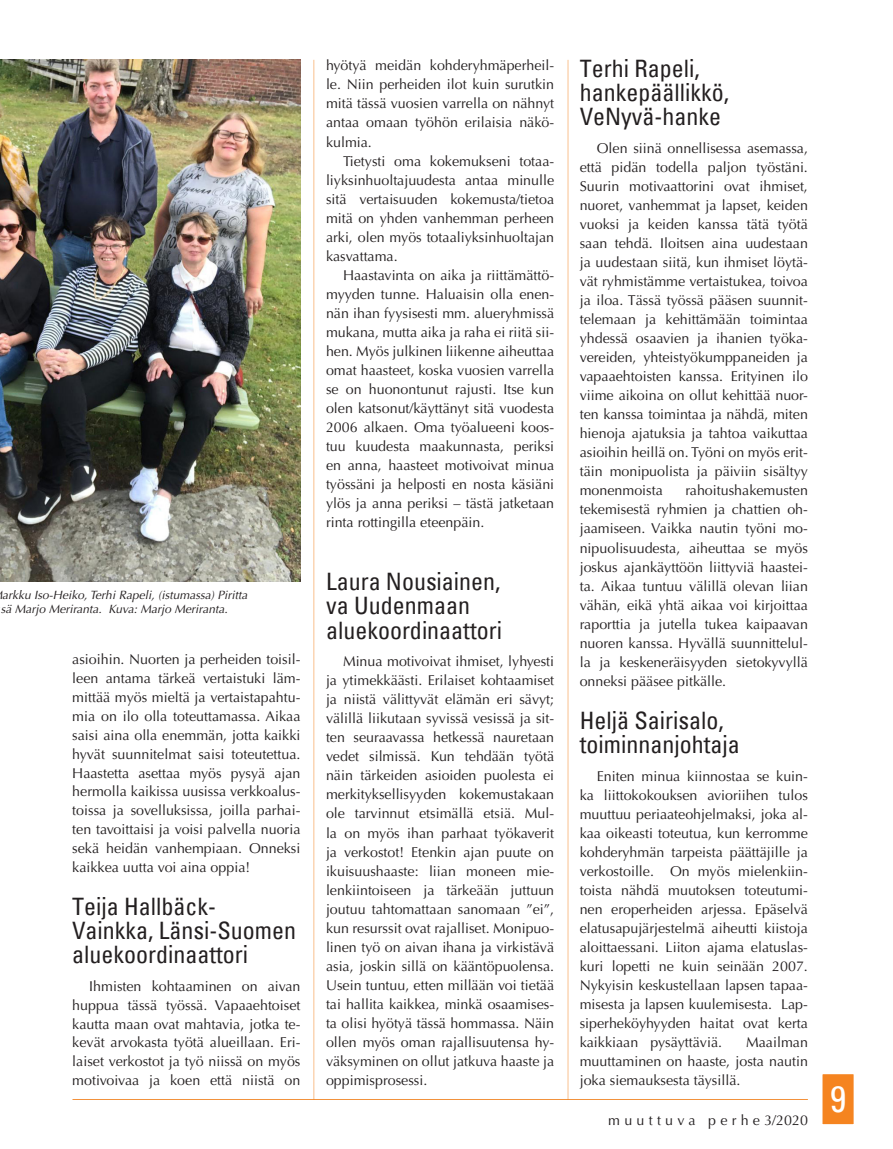
<style>
.page{position:relative;width:893px;height:1149px;background:#fff}
.page>*{position:absolute;margin:0;border:0;box-sizing:border-box;transform-origin:0 0}
.muuttuva{font:condensed 36px "Univers";color:#fff}
.otsikko-h2{font:condensed 24px/24.3px "Univers";color:#231f20}
.t1{font:14.25px/19px "Optima";color:#231f20;text-align:justify}
.t2{font:14.25px "Optima";letter-spacing:.3em;color:#231f20}
.t3{font:italic 12px/13.5px "Optima";color:#231f20}
</style>
<div class="page">
<div style="left:822px;top:1073px;width:32px;height:51px;background:#f58420"></div>
<div style="left:821px;top:1072px;width:34px;height:53px;border:2px solid #fff"></div>
<hr style="left:567px;top:59px;width:3px;height:27px;background:#fff;opacity:.63">
<hr style="left:567px;top:71px;width:3px;height:1029px;background:#231f20;opacity:.08">
<hr style="left:313px;top:59px;width:3px;height:27px;background:#fff;opacity:.63">
<hr style="left:313px;top:71px;width:3px;height:1029px;background:#231f20;opacity:.08">
<img style="left:0;top:60px;width:300px;height:521px">
<p class="t3" style="left:1px;top:588px;width:248px">arkku Iso-Heiko, Terhi Rapeli, (istumassa) Piritta sä Marjo Meriranta. Kuva: Marjo Meriranta.</p>
<p class="t1" style="left:72px;top:650px;width:230px">asioihin. Nuorten ja perheiden toisil&shy;leen antama tärkeä vertaistuki läm&shy;mittää myös mieltä ja vertaistapahtu&shy;mia on ilo olla toteuttamassa. Aikaa saisi aina olla enemmän, jotta kaikki hyvät suunnitelmat saisi toteutettua.<br>Haastetta asettaa myös pysyä ajan hermolla kaikissa uusissa verkkoalus&shy;toissa ja sovelluksissa, joilla parhai&shy;ten tavoittaisi ja voisi palvella nuoria sekä heidän vanhempiaan. Onneksi kaikkea uutta voi aina oppia!</p>
<p class="otsikko-h2" style="left:72px;top:893px;width:225px">Teija Hallbäck-<br>Vainkka, Länsi-Suomen aluekoordinaattori</p>
<p class="t1" style="left:72px;top:976px;width:230px;text-indent:17px">Ihmisten kohtaaminen on aivan huppua tässä työssä. Vapaaehtoiset kautta maan ovat mahtavia, jotka te&shy;kevät arvokasta työtä alueillaan. Eri&shy;laiset verkostot ja työ niissä on myös motivoivaa ja koen että niistä on</p>
<p class="t1" style="left:326px;top:56px;width:230px">hyötyä meidän kohderyhmäperheil&shy;le. Niin perheiden ilot kuin surutkin mitä tässä vuosien varrella on nähnyt antaa omaan työhön erilaisia näkö&shy;kulmia.</p>
<p class="t1" style="left:326px;top:151px;width:230px;text-indent:17px">Tietysti oma kokemukseni totaa&shy;liyksinhuoltajuudesta antaa minulle sitä vertaisuuden kokemusta/tietoa mitä on yhden vanhemman perheen arki, olen myös totaaliyksinhuoltajan kasvattama.</p>
<p class="t1" style="left:326px;top:265px;width:230px;text-indent:17px">Haastavinta on aika ja riittämättö&shy;myyden tunne. Haluaisin olla enen&shy;nän ihan fyysisesti mm. alueryhmissä mukana, mutta aika ja raha ei riitä sii&shy;hen. Myös julkinen liikenne aiheuttaa omat haasteet, koska vuosien varrella se on huonontunut rajusti. Itse kun olen katsonut/käyttänyt sitä vuodesta 2006 alkaen. Oma työalueeni koos&shy;tuu kuudesta maakunnasta, periksi en anna, haasteet motivoivat minua työssäni ja helposti en nosta käsiäni ylös ja anna periksi – tästä jatketaan rinta rottingilla eteenpäin.</p>
<p class="otsikko-h2" style="left:326px;top:568px;width:177px">Laura Nousiainen, va Uudenmaan aluekoordinaattori</p>
<p class="t1" style="left:326px;top:651px;width:230px;text-indent:17px">Minua motivoivat ihmiset, lyhyesti ja ytimekkäästi. Erilaiset kohtaamiset ja niistä välittyvät elämän eri sävyt; välillä liikutaan syvissä vesissä ja sit&shy;ten seuraavassa hetkessä nauretaan vedet silmissä. Kun tehdään työtä näin tärkeiden asioiden puolesta ei merkityksellisyyden kokemustakaan ole tarvinnut etsimällä etsiä. Mul&shy;la on myös ihan parhaat työkaverit ja verkostot! Etenkin ajan puute on ikuisuushaaste: liian moneen mie&shy;lenkiintoiseen ja tärkeään juttuun joutuu tahtomattaan sanomaan ”ei”, kun resurssit ovat rajalliset. Monipuo&shy;linen työ on aivan ihana ja virkistävä asia, joskin sillä on kääntöpuolensa.<br>Usein tuntuu, etten millään voi tietää tai hallita kaikkea, minkä osaamises&shy;ta olisi hyötyä tässä hommassa. Näin ollen myös oman rajallisuutensa hy&shy;väksyminen on ollut jatkuva haaste ja oppimisprosessi.</p>
<p class="otsikko-h2" style="left:580px;top:56px;width:151px">Terhi Rapeli, hankepäällikkö,<br>VeNyvä-hanke</p>
<p class="t1" style="left:580px;top:139px;width:230px;text-indent:17px">Olen siinä onnellisessa asemassa, että pidän todella paljon työstäni.<br>Suurin motivaattorini ovat ihmiset, nuoret, vanhemmat ja lapset, keiden vuoksi ja keiden kanssa tätä työtä saan tehdä. Iloitsen aina uudestaan ja uudestaan siitä, kun ihmiset löytä&shy;vät ryhmistämme vertaistukea, toivoa ja iloa. Tässä työssä pääsen suunnit&shy;telemaan ja kehittämään toimintaa yhdessä osaavien ja ihanien työka&shy;vereiden, yhteistyökumppaneiden ja vapaaehtoisten kanssa. Erityinen ilo viime aikoina on ollut kehittää nuor&shy;ten kanssa toimintaa ja nähdä, miten hienoja ajatuksia ja tahtoa vaikuttaa asioihin heillä on. Työni on myös erit&shy;täin monipuolista ja päiviin sisältyy monenmoista</p>
<p class="t1" style="left:580px;top:481px;width:230px;text-indent:106px">rahoitushakemusten tekemisestä ryhmien ja chattien oh&shy;jaamiseen. Vaikka nautin työni mo&shy;nipuolisuudesta, aiheuttaa se myös joskus ajankäyttöön liittyviä haastei&shy;ta. Aikaa tuntuu välillä olevan liian vähän, eikä yhtä aikaa voi kirjoittaa raporttia ja jutella tukea kaipaavan nuoren kanssa. Hyvällä suunnittelul&shy;la ja keskeneräisyyden sietokyvyllä onneksi pääsee pitkälle.</p>
<p class="otsikko-h2" style="left:580px;top:707px;width:161px">Heljä Sairisalo, toiminnanjohtaja</p>
<p class="t1" style="left:580px;top:766px;width:230px;text-indent:17px">Eniten minua kiinnostaa se kuin&shy;ka liittokokouksen avioriihen tulos muuttuu periaateohjelmaksi, joka al&shy;kaa oikeasti toteutua, kun kerromme kohderyhmän tarpeista päättäjille ja verkostoille. On myös mielenkiin&shy;toista nähdä muutoksen toteutumi&shy;nen eroperheiden arjessa. Epäselvä elatusapujärjestelmä aiheutti kiistoja aloittaessani. Liiton ajama elatuslas&shy;kuri lopetti ne kuin seinään 2007.<br>Nykyisin keskustellaan lapsen tapaa&shy;misesta ja lapsen kuulemisesta. Lap&shy;siperheköyhyyden haitat ovat kerta kaikkiaan pysäyttäviä.</p>
<p class="t1" style="left:580px;top:1032px;width:230px;text-indent:166px">Maailman muuttaminen on haaste, josta nautin joka siemauksesta täysillä.</p>
<p class="t2" style="left:608px;top:1111px;width:201px">muuttuva perhe3/2020</p>
<p class="muuttuva" style="left:830px;top:1075px;width:17px">9</p>
</div>
